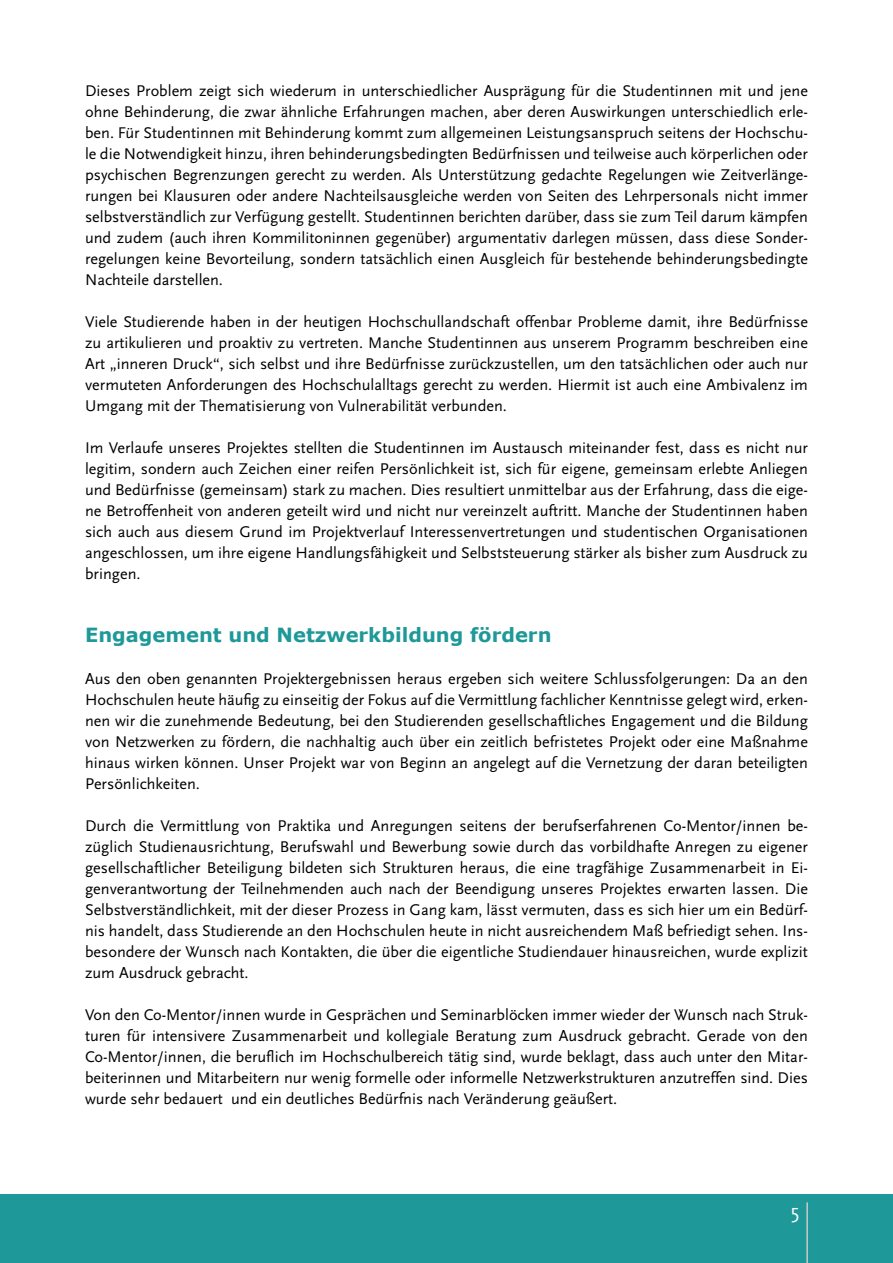
<style>
.page{position:relative;width:893px;height:1263px;background:#fff}
.page>*{position:absolute;margin:0;border:0;box-sizing:border-box;transform-origin:0 0}
.t1{font:21px "Scala Sans";color:#fff}
.Zw-Head{font:700 19.5px "Verdana";color:#1e9898}
.t2{font:16.2px/21px "Scala Sans";color:#000;text-align:justify}
</style>
<div class="page">
<div style="left:0;top:1194px;width:893px;height:69px;background:#1e9898"></div>
<hr style="left:806px;top:1202px;width:2px;height:61px;background:#cacaca">
<p class="t2" style="left:85px;top:81px;width:724px">Dieses Problem zeigt sich wiederum in unterschiedlicher Ausprägung für die Studentinnen mit und jene ohne Behinderung, die zwar ähnliche Erfahrungen machen, aber deren Auswirkungen unterschiedlich erle&shy;ben. Für Studentinnen mit Behinderung kommt zum allgemeinen Leistungsanspruch seitens der Hochschu&shy;le die Notwendigkeit hinzu, ihren behinderungsbedingten Bedürfnissen und teilweise auch körperlichen oder psychischen Begrenzungen gerecht zu werden. Als Unterstützung gedachte Regelungen wie Zeitverlänge&shy;rungen bei Klausuren oder andere Nachteilsausgleiche werden von Seiten des Lehrpersonals nicht immer selbstverständlich zur Verfügung gestellt. Studentinnen berichten darüber, dass sie zum Teil darum kämpfen und zudem (auch ihren Kommilitoninnen gegenüber) argumentativ darlegen müssen, dass diese Sonder&shy;regelungen keine Bevorteilung, sondern tatsächlich einen Ausgleich für bestehende behinderungsbedingte Nachteile darstellen.</p>
<p class="t2" style="left:85px;top:312px;width:724px">Viele Studierende haben in der heutigen Hochschullandschaft offenbar Probleme damit, ihre Bedürfnisse zu artikulieren und proaktiv zu vertreten. Manche Studentinnen aus unserem Programm beschreiben eine Art „inneren Druck“, sich selbst und ihre Bedürfnisse zurückzustellen, um den tatsächlichen oder auch nur vermuteten Anforderungen des Hochschulalltags gerecht zu werden. Hiermit ist auch eine Ambivalenz im Umgang mit der Thematisierung von Vulnerabilität verbunden.</p>
<p class="t2" style="left:85px;top:438px;width:724px">Im Verlaufe unseres Projektes stellten die Studentinnen im Austausch miteinander fest, dass es nicht nur legitim, sondern auch Zeichen einer reifen Persönlichkeit ist, sich für eigene, gemeinsam erlebte Anliegen und Bedürfnisse (gemeinsam) stark zu machen. Dies resultiert unmittelbar aus der Erfahrung, dass die eige&shy;ne Betroffenheit von anderen geteilt wird und nicht nur vereinzelt auftritt. Manche der Studentinnen haben sich auch aus diesem Grund im Projektverlauf Interessenvertretungen und studentischen Organisationen angeschlossen, um ihre eigene Handlungsfähigkeit und Selbststeuerung stärker als bisher zum Ausdruck zu bringen.</p>
<p class="Zw-Head" style="left:85px;top:621px;width:468px">Engagement und Netzwerkbildung fördern</p>
<p class="t2" style="left:85px;top:669px;width:724px">Aus den oben genannten Projektergebnissen heraus ergeben sich weitere Schlussfolgerungen: Da an den Hochschulen heute häufig zu einseitig der Fokus auf die Vermittlung fachlicher Kenntnisse gelegt wird, erken&shy;nen wir die zunehmende Bedeutung, bei den Studierenden gesellschaftliches Engagement und die Bildung von Netzwerken zu fördern, die nachhaltig auch über ein zeitlich befristetes Projekt oder eine Maßnahme hinaus wirken können. Unser Projekt war von Beginn an angelegt auf die Vernetzung der daran beteiligten Persönlichkeiten.</p>
<p class="t2" style="left:85px;top:816px;width:724px">Durch die Vermittlung von Praktika und Anregungen seitens der berufserfahrenen Co-Mentor/innen be&shy;züglich Studienausrichtung, Berufswahl und Bewerbung sowie durch das vorbildhafte Anregen zu eigener gesellschaftlicher Beteiligung bildeten sich Strukturen heraus, die eine tragfähige Zusammenarbeit in Ei&shy;genverantwortung der Teilnehmenden auch nach der Beendigung unseres Projektes erwarten lassen. Die Selbstverständlichkeit, mit der dieser Prozess in Gang kam, lässt vermuten, dass es sich hier um ein Bedürf&shy;nis handelt, dass Studierende an den Hochschulen heute in nicht ausreichendem Maß befriedigt sehen. Ins&shy;besondere der Wunsch nach Kontakten, die über die eigentliche Studiendauer hinausreichen, wurde explizit zum Ausdruck gebracht.</p>
<p class="t2" style="left:85px;top:1005px;width:724px">Von den Co-Mentor/innen wurde in Gesprächen und Seminarblöcken immer wieder der Wunsch nach Struk&shy;turen für intensivere Zusammenarbeit und kollegiale Beratung zum Ausdruck gebracht. Gerade von den Co-Mentor/innen, die beruflich im Hochschulbereich tätig sind, wurde beklagt, dass auch unter den Mitar&shy;beiterinnen und Mitarbeitern nur wenig formelle oder informelle Netzwerkstrukturen anzutreffen sind. Dies wurde sehr bedauert und ein deutliches Bedürfnis nach Veränderung geäußert.</p>
<p class="t1" style="left:791px;top:1200px;width:10px">5</p>
</div>
